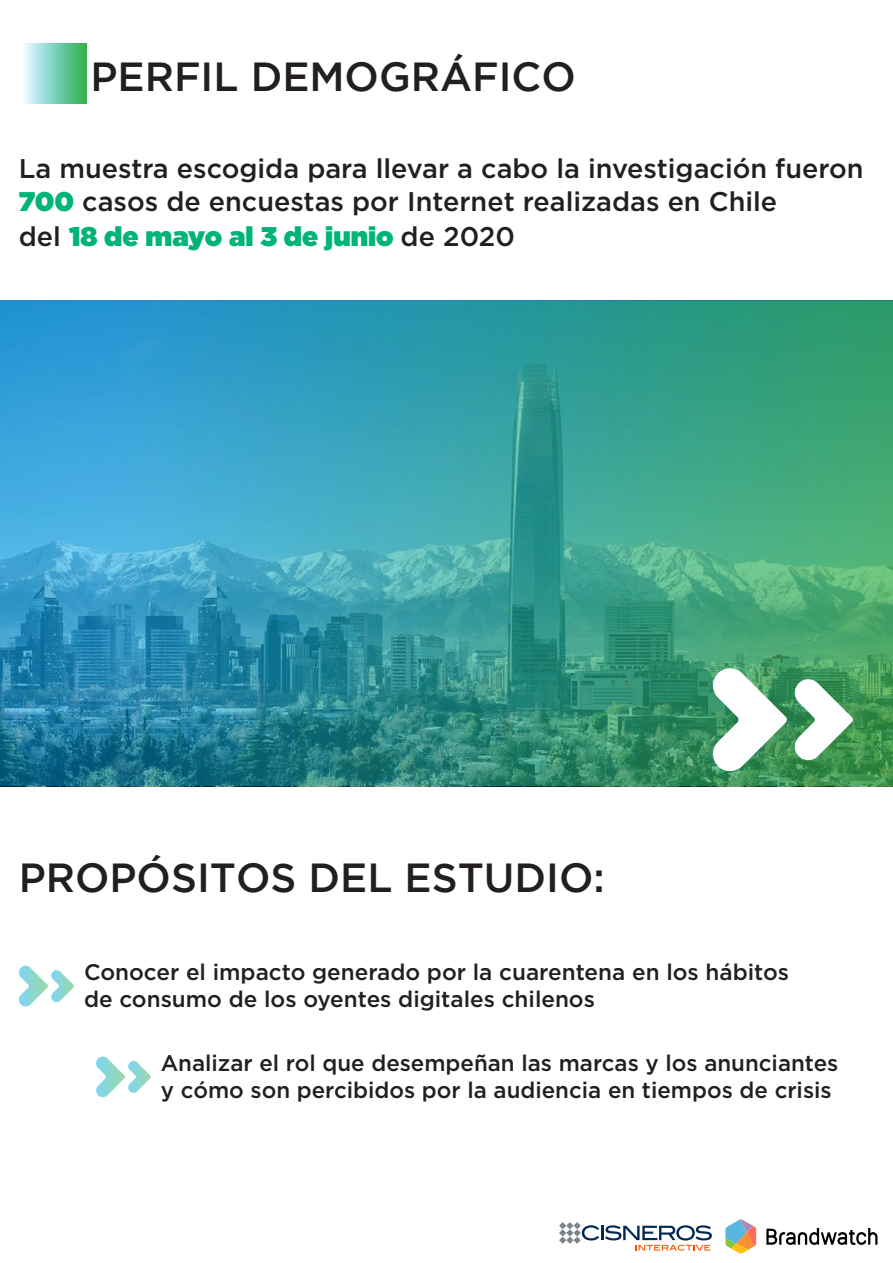
<style>
.page{position:relative;width:893px;height:1263px;background:#fff}
.page>*{position:absolute;margin:0;border:0;box-sizing:border-box;transform-origin:0 0}
.t1{font:500 40.5px "Gotham";color:#231f20}
.t2{font:500 27px/33.8px "Gotham";color:#231f20}
.t3{font:500 22.5px/27px "Gotham";color:#231f20}
.s1{font-weight:900;color:#00b478}
</style>
<div class="page">
<img style="left:0;top:300px;width:893px;height:486px">
<svg style="left:24px;top:44px;width:63px;height:60px;background:#83d2b1"></svg>
<svg style="left:96px;top:1056px;width:55px;height:41px"></svg>
<svg style="left:18px;top:966px;width:56px;height:40px"></svg>
<hr style="left:601px;top:1226px;width:3px;height:14px;background:#002855">
<svg style="left:559px;top:1222px;width:40px;height:22px"></svg>
<svg style="left:605px;top:1225px;width:107px;height:26px"></svg>
<svg style="left:766px;top:1228px;width:111px;height:17px"></svg>
<svg style="left:725px;top:1219px;width:31px;height:35px"></svg>
<svg style="left:707px;top:668px;width:146px;height:103px"></svg>
<h1 class="t1" style="left:91px;top:53px;width:487px">PERFIL DEMOGRÁFICO</h1>
<p class="t2" style="left:19px;top:151px;width:846px">La muestra escogida para llevar a cabo la investigación fueron<br><span class="s1">700</span> casos de encuestas por Internet realizadas en Chile<br>del <span class="s1">18 de mayo al 3 de junio</span> de 2020</p>
<h1 class="t1" style="left:19px;top:854px;width:587px">PROPÓSITOS DEL ESTUDIO:</h1>
<p class="t3" style="left:84px;top:958px;width:707px">Conocer el impacto generado por la cuarentena en los hábitos de consumo de los oyentes digitales chilenos</p>
<p class="t3" style="left:161px;top:1049px;width:679px">Analizar el rol que desempeñan las marcas y los anunciantes y cómo son percibidos por la audiencia en tiempos de crisis</p>
</div>
